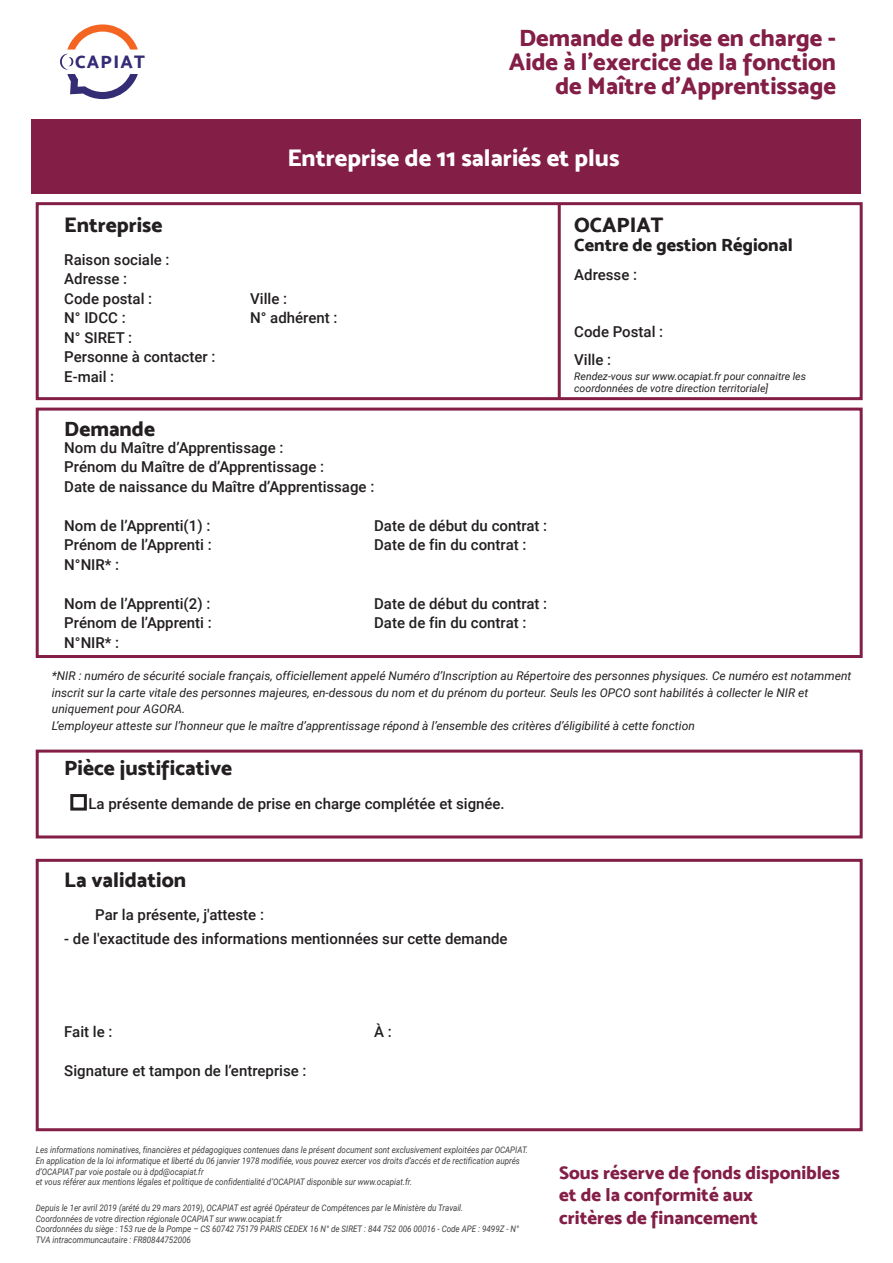
<style>
.page{position:relative;width:893px;height:1263px;background:#fff}
.page>*{position:absolute;margin:0;border:0;box-sizing:border-box;transform-origin:0 0}
.t1{font:24px/24px "Mosk Extra Bold 800";color:#831e46;text-align:right}
.t2{font:24px "Mosk Extra Bold 800";color:#fff}
.t3{font:21px "Mosk Extra Bold 800";color:#231f20}
.t4{font:18.6px/22.4px "Mosk Extra Bold 800";color:#831e46}
.t5{font:18.15px "Mosk Extra Bold 800";letter-spacing:.075em;color:#352c76}
.t6{font:18px "Mosk Extra Bold 800";color:#231f20}
.t7{font:500 15px/19.5px "Roboto";color:#231f20}
.t8{font:italic 12px/16.5px "Roboto";color:#231f20}
.t9{font:italic 10.5px/12px "Roboto";color:#231f20}
.t10{font:italic 9px/10.8px "Roboto";color:#3e3e3f;scale:.89 1}
</style>
<div class="page">
<div style="left:32px;top:119px;width:829px;height:74px;background:#831e46"></div>
<div style="left:70px;top:794px;width:17px;height:16px;border:3px solid #231f20"></div>
<div style="left:36px;top:202px;width:827px;height:198px;border:3px solid #831e46"></div>
<div style="left:36px;top:408px;width:827px;height:250px;border:3px solid #831e46"></div>
<div style="left:36px;top:750px;width:827px;height:88px;border:3px solid #831e46"></div>
<div style="left:36px;top:859px;width:827px;height:272px;border:3px solid #831e46"></div>
<hr style="left:558px;top:204px;width:3px;height:195px;background:#831e46">
<svg style="left:60px;top:24px;width:78px;height:75px"></svg>
<h3 class="t5" style="left:75px;top:51px;width:72px">CAPIAT</h3>
<h2 class="t3" style="left:64px;top:211px;width:100px">Entreprise</h2>
<h3 class="t7" style="left:64px;top:249px;width:107px">Raison sociale :<br>Adresse :<br>Code postal :</h3>
<h1 class="t1" style="left:509px;top:25px;width:329px">Demande de prise en charge -<br>Aide à l’exercice de la fonction de Maître d’Apprentissage</h1>
<h1 class="t2" style="left:287px;top:143px;width:334px">Entreprise de 11 salariés et plus</h1>
<h3 class="t7" style="left:250px;top:288px;width:38px">Ville :</h3>
<h2 class="t3" style="left:574px;top:211px;width:91px">OCAPIAT</h2>
<h3 class="t6" style="left:574px;top:234px;width:220px">Centre de gestion Régional</h3>
<h3 class="t7" style="left:574px;top:264px;width:64px">Adresse :</h3>
<h3 class="t7" style="left:64px;top:307px;width:63px">N° IDCC :</h3>
<h3 class="t7" style="left:250px;top:307px;width:89px">N° adhérent :</h3>
<h3 class="t7" style="left:64px;top:327px;width:153px">N° SIRET :<br>Personne à contacter :<br>E-mail :</h3>
<h2 class="t3" style="left:64px;top:416px;width:92px">Demande</h2>
<h3 class="t7" style="left:64px;top:437px;width:312px">Nom du Maître d’Apprentissage :<br>Prénom du Maître de d’Apprentissage :<br>Date de naissance du Maître d’Apprentissage :</h3>
<h3 class="t7" style="left:64px;top:515px;width:148px">Nom de l’Apprenti(1) :</h3>
<h3 class="t7" style="left:374px;top:515px;width:175px">Date de début du contrat :</h3>
<h3 class="t7" style="left:64px;top:534px;width:149px">Prénom de l’Apprenti :</h3>
<h3 class="t7" style="left:374px;top:534px;width:154px">Date de fin du contrat :</h3>
<h3 class="t7" style="left:64px;top:554px;width:56px">N°NIR* :</h3>
<h3 class="t7" style="left:64px;top:593px;width:148px">Nom de l’Apprenti(2) :</h3>
<h3 class="t7" style="left:374px;top:593px;width:175px">Date de début du contrat :</h3>
<h3 class="t7" style="left:64px;top:612px;width:149px">Prénom de l’Apprenti :</h3>
<h3 class="t7" style="left:374px;top:612px;width:154px">Date de fin du contrat :</h3>
<h3 class="t7" style="left:64px;top:632px;width:56px">N°NIR* :</h3>
<h3 class="t7" style="left:574px;top:317px;width:90px;line-height:28.5px">Code Postal :<br>Ville :</h3>
<p class="t9" style="left:574px;top:370px;width:233px">Rendez-vous sur www.ocapiat.fr pour connaitre les coordonnées de votre direction territoriale]</p>
<p class="t8" style="left:52px;top:667px;width:801px">*NIR : numéro de sécurité sociale français, officiellement appelé Numéro d’Inscription au Répertoire des personnes physiques. Ce numéro est notamment inscrit sur la carte vitale des personnes majeures, en-dessous du nom et du prénom du porteur. Seuls les OPCO sont habilités à collecter le NIR et uniquement pour AGORA.<br>L‘employeur atteste sur l’honneur que le maître d’apprentissage répond à l’ensemble des critères d’éligibilité à cette fonction</p>
<h2 class="t3" style="left:64px;top:754px;width:169px">Pièce justificative</h2>
<h3 class="t7" style="left:88px;top:793px;width:418px">La présente demande de prise en charge complétée et signée.</h3>
<h2 class="t3" style="left:64px;top:867px;width:123px">La validation</h2>
<h3 class="t7" style="left:95px;top:905px;width:170px">Par la présente, j'atteste :</h3>
<h3 class="t7" style="left:64px;top:928px;width:445px">- de l'exactitude des informations mentionnées sur cette demande</h3>
<h3 class="t7" style="left:64px;top:1022px;width:50px">Fait le :</h3>
<h3 class="t7" style="left:374px;top:1022px;width:19px">À :</h3>
<h3 class="t7" style="left:64px;top:1061px;width:244px">Signature et tampon de l’entreprise :</h3>
<p class="t10" style="left:36px;top:1144px;width:554px">Les informations nominatives, financières et pédagogiques contenues dans le présent document sont exclusivement exploitées par OCAPIAT.<br>En application de la loi informatique et liberté du 06 janvier 1978 modifiée, vous pouvez exercer vos droits d’accés et de rectification auprés d’OCAPIAT par voie postale ou à dpd@ocapiat.fr<br>et vous référer aux mentions légales et politique de confidentialité d’OCAPIAT disponible sur www.ocapiat.fr.</p>
<p class="t10" style="left:36px;top:1202px;width:544px">Depuis le 1er avril 2019 (arété du 29 mars 2019), OCAPIAT est agréé Opérateur de Compétences par le Ministère du Travail.<br>Coordonnées de votre direction régionale OCAPIAT sur www.ocapiat.fr<br>Coordonnées du siège : 153 rue de la Pompe – CS 60742 75179 PARIS CEDEX 16 N° de SIRET : 844 752 006 00016 - Code APE : 9499Z - N° TVA intracommuncautaire : FR80844752006</p>
<h3 class="t4" style="left:559px;top:1161px;width:282px">Sous réserve de fonds disponibles et de la conformité aux<br>critères de financement</h3>
</div>
